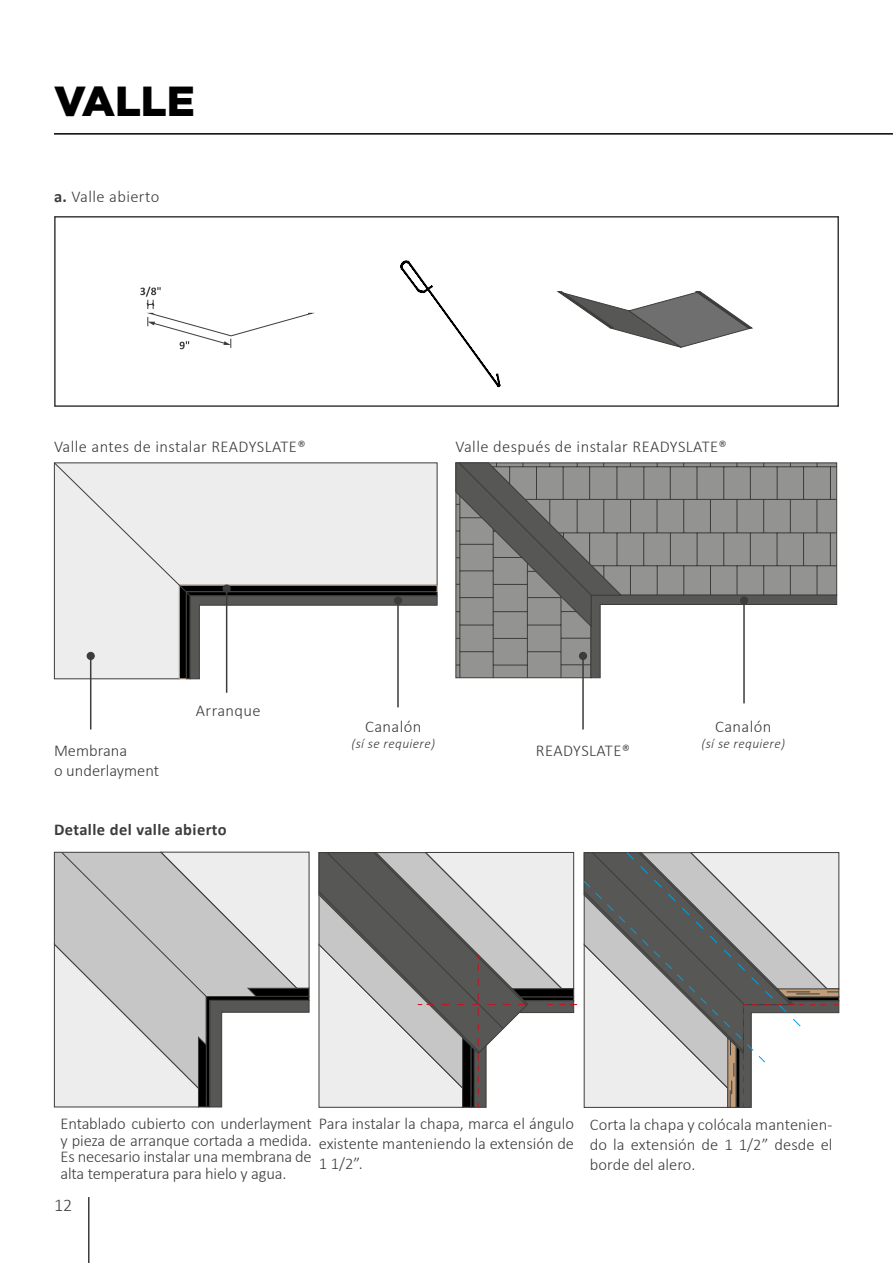
<style>
.page{position:relative;width:893px;height:1263px;background:#fff}
.page>*{position:absolute;margin:0;border:0;box-sizing:border-box;transform-origin:0 0}
.t1{font:900 42px "Gotham";color:#000}
.t2{font:300 18px "Calibri";color:#3c3c3b}
.t3{font:300 16.5px/19.8px "Calibri";color:#3c3c3b}
.t4{font:300 16.5px "Calibri";letter-spacing:.025em;color:#3c3c3b}
.t5{font:700 16.5px "Calibri";letter-spacing:.025em;color:#3c3c3b}
.t6{font:italic 300 13.5px "Calibri";letter-spacing:.025em;color:#3c3c3b}
.s1{font-weight:700}
</style>
<div class="page">
<hr style="left:88px;top:1197px;width:2px;height:66px;background:#3c3c3b">
<svg style="left:583px;top:852px;width:257px;height:256px;background:#b8b8b7"></svg>
<svg style="left:318px;top:852px;width:259px;height:256px;background:#b5b5b4"></svg>
<svg style="left:54px;top:851px;width:256px;height:257px;background:#c6c6c6"></svg>
<svg style="left:455px;top:462px;width:382px;height:216px"></svg>
<hr style="left:54px;top:133px;width:839px;height:2px;background:#000">
<svg style="left:53px;top:462px;width:385px;height:217px"></svg>
<hr style="left:90px;top:656px;width:1px;height:73px;background:#3c3c3b">
<hr style="left:582px;top:656px;width:2px;height:73px;background:#3c3c3b">
<hr style="left:226px;top:589px;width:1px;height:104px;background:#3c3c3b">
<hr style="left:397px;top:600px;width:2px;height:107px;background:#3c3c3b">
<hr style="left:743px;top:600px;width:2px;height:103px;background:#3c3c3b">
<div style="left:87px;top:652px;width:8px;height:8px;background:#3c3c3b;border-radius:50%"></div>
<div style="left:579px;top:652px;width:8px;height:8px;background:#3c3c3b;border-radius:50%"></div>
<div style="left:223px;top:584px;width:8px;height:9px;background:#3c3c3b;border-radius:50%"></div>
<div style="left:394px;top:596px;width:8px;height:9px;background:#3c3c3b;border-radius:50%"></div>
<div style="left:740px;top:596px;width:8px;height:9px;background:#3c3c3b;border-radius:50%"></div>
<svg style="left:557px;top:291px;width:196px;height:57px"></svg>
<svg style="left:140px;top:287px;width:175px;height:62px"></svg>
<svg style="left:400px;top:261px;width:101px;height:126px"></svg>
<div style="left:54px;top:216px;width:785px;height:191px;border:2px solid #3c3c3b"></div>
<h1 class="t1" style="left:54px;top:77px;width:142px">VALLE</h1>
<p class="t4" style="left:54px;top:186px;width:107px"><span class="s1">a.</span> Valle abierto</p>
<p class="t4" style="left:54px;top:437px;width:253px">Valle antes de instalar READYSLATE®</p>
<p class="t4" style="left:455px;top:437px;width:273px">Valle después de instalar READYSLATE®</p>
<p class="t3" style="left:54px;top:741px;width:107px">Membrana<br>o underlayment</p>
<p class="t4" style="left:196px;top:700px;width:66px">Arranque</p>
<p class="t5" style="left:54px;top:818px;width:174px">Detalle del valle abierto</p>
<p class="t4" style="left:365px;top:716px;width:58px">Canalón</p>
<p class="t6" style="left:351px;top:735px;width:85px">(sí se requiere)</p>
<p class="t4" style="left:536px;top:741px;width:96px">READYSLATE®</p>
<p class="t4" style="left:715px;top:716px;width:58px">Canalón</p>
<p class="t6" style="left:701px;top:735px;width:85px">(sí se requiere)</p>
<p class="t3" style="left:61px;top:1115px;width:515px;line-height:16.5px">Entablado cubierto con underlayment Para instalar la chapa, marca el ángulo y pieza de arranque cortada a medida.<br>Es necesario instalar una membrana de<br>alta temperatura para hielo y agua.</p>
<p class="t3" style="left:319px;top:1133px;width:257px">existente manteniendo la extensión de<br>1 1/2”.</p>
<p class="t2" style="left:54px;top:1193px;width:20px">12</p>
<p class="t3" style="left:590px;top:1114px;width:244px;text-align:justify">Corta la chapa y colócala mantenien&shy;do la extensión de 1 1/2” desde el borde del alero.</p>
</div>
